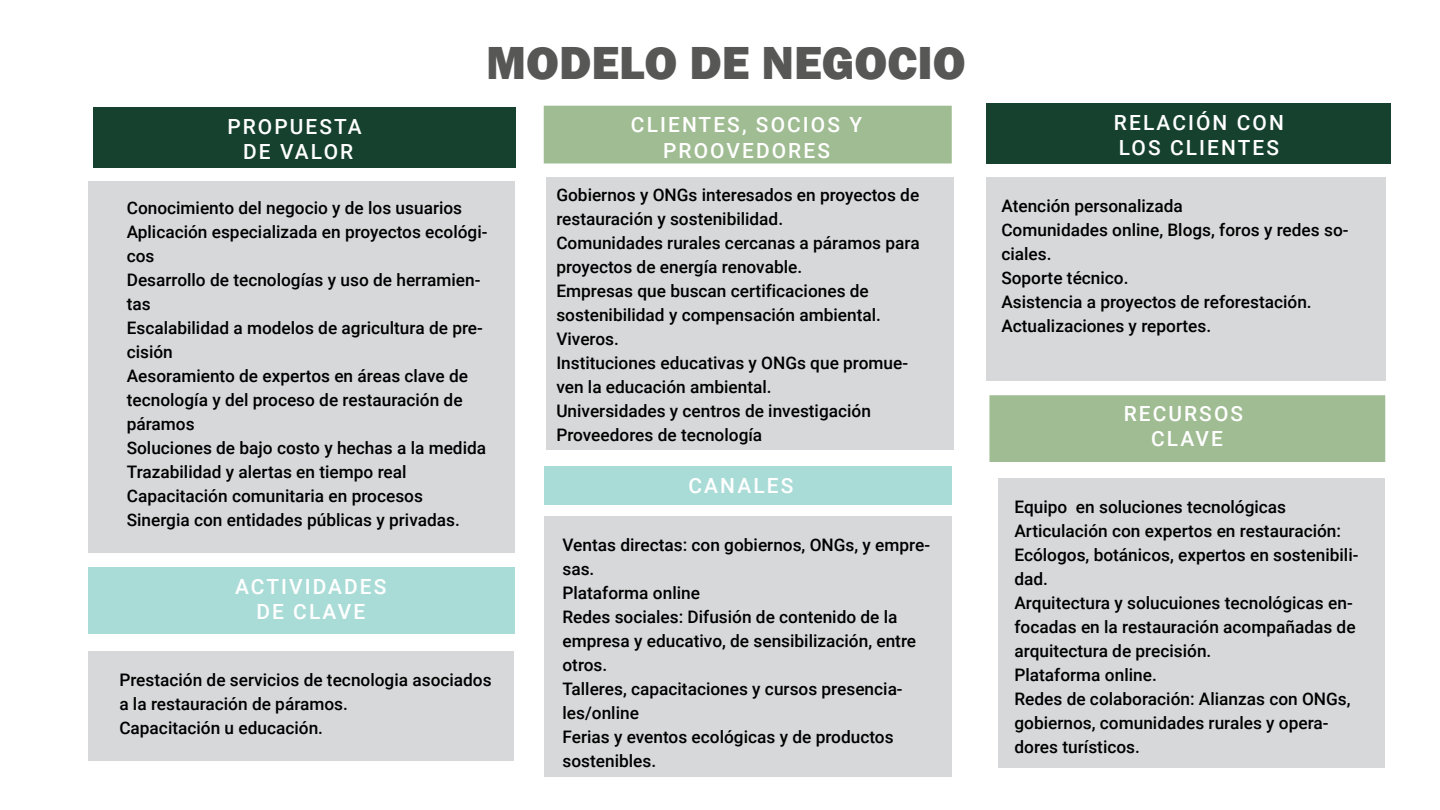
<style>
.page{position:relative;width:1440px;height:810px;background:#fff}
.page>*{position:absolute;margin:0;border:0;box-sizing:border-box;transform-origin:0 0}
.t1{font:800 47.7px "Franklin Gothic";color:#575756}
.t2{font:500 20.92px/25px "Roboto";letter-spacing:.1em;color:#fff;text-align:center}
.t3{font:500 17.25px/24px "Roboto";color:#000}
</style>
<div class="page">
<div style="left:986px;top:177px;width:400px;height:203px;background:#d7d8d9"></div>
<div style="left:547px;top:178px;width:407px;height:272px;background:#d7d8d9"></div>
<div style="left:544px;top:106px;width:408px;height:58px;background:#9fbc92"></div>
<div style="left:544px;top:466px;width:408px;height:39px;background:#aadcd7"></div>
<div style="left:93px;top:108px;width:423px;height:60px;background:#15412e"></div>
<div style="left:88px;top:181px;width:427px;height:372px;background:#d7d8d9"></div>
<div style="left:986px;top:104px;width:404px;height:60px;background:#15412e"></div>
<div style="left:989px;top:395px;width:396px;height:67px;background:#9fbc92"></div>
<div style="left:88px;top:567px;width:426px;height:67px;background:#aadcd7"></div>
<div style="left:544px;top:516px;width:408px;height:261px;background:#d7d8d9"></div>
<div style="left:998px;top:478px;width:387px;height:289px;background:#d7d8d9"></div>
<div style="left:88px;top:651px;width:426px;height:109px;background:#d7d8d9"></div>
<p class="t2" style="left:227px;top:113px;width:136px">PROPUESTA<br>DE VALOR</p>
<h1 class="t1" style="left:486px;top:32px;width:481px">MODELO DE NEGOCIO</h1>
<p class="t2" style="left:631px;top:112px;width:233px">CLIENTES, SOCIOS Y<br>PROOVEDORES</p>
<p class="t2" style="left:1114px;top:109px;width:171px;text-align:left">RELACIÓN CON<br>LOS CLIENTES</p>
<p class="t3" style="left:127px;top:195px;width:362px">Conocimiento del negocio y de los usuarios<br>Aplicación especializada en proyectos ecológi&shy;cos<br>Desarrollo de tecnologías y uso de herramien&shy;tas<br>Escalabilidad a modelos de agricultura de pre&shy;cisión<br>Aesoramiento de expertos en áreas clave de tecnología y del proceso de restauración de páramos<br>Soluciones de bajo costo y hechas a la medida<br>Trazabilidad y alertas en tiempo real<br>Capacitación comunitaria en procesos<br>Sinergia con entidades públicas y privadas.</p>
<p class="t2" style="left:235px;top:573px;width:153px">ACTIVIDADES<br>DE CLAVE</p>
<p class="t3" style="left:119px;top:667px;width:374px">Prestación de servicios de tecnologia asociados a la restauración de páramos.<br>Capacitación u educación.</p>
<p class="t3" style="left:556px;top:182px;width:365px">Gobiernos y ONGs interesados en proyectos de restauración y sostenibilidad.<br>Comunidades rurales cercanas a páramos para proyectos de energía renovable.<br>Empresas que buscan certificaciones de sostenibilidad y compensación ambiental.<br>Viveros.<br>Instituciones educativas y ONGs que promue&shy;ven la educación ambiental.<br>Universidades y centros de investigación Proveedores de tecnología</p>
<p class="t3" style="left:1001px;top:193px;width:349px">Atención personalizada<br>Comunidades online, Blogs, foros y redes so&shy;ciales.<br>Soporte técnico.<br>Asistencia a proyectos de reforestación.<br>Actualizaciones y reportes.</p>
<p class="t2" style="left:1124px;top:401px;width:121px">RECURSOS<br>CLAVE</p>
<p class="t2" style="left:689px;top:472px;width:106px">CANALES</p>
<p class="t3" style="left:562px;top:532px;width:369px">Ventas directas: con gobiernos, ONGs, y empre&shy;sas.<br>Plataforma online<br>Redes sociales: Difusión de contenido de la empresa y educativo, de sensibilización, entre otros.<br>Talleres, capacitaciones y cursos presencia&shy;les/online<br>Ferias y eventos ecológicas y de productos sostenibles.</p>
<p class="t3" style="left:1014px;top:494px;width:345px">Equipo en soluciones tecnológicas Articulación con expertos en restauración:<br>Ecólogos, botánicos, expertos en sostenibili&shy;dad.<br>Arquitectura y solucuiones tecnológicas en&shy;focadas en la restauración acompañadas de arquitectura de precisión.<br>Plataforma online.<br>Redes de colaboración: Alianzas con ONGs, gobiernos, comunidades rurales y opera&shy;dores turísticos.</p>
</div>
